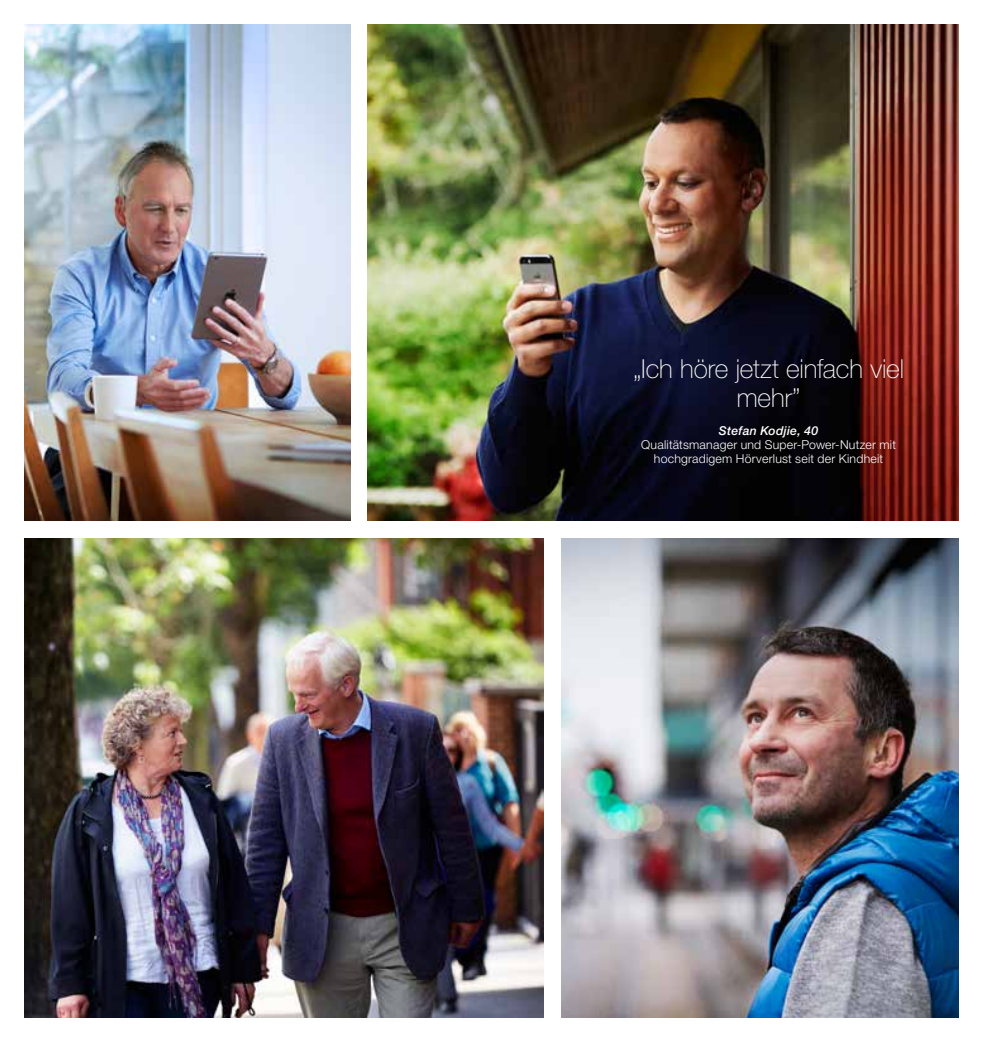
<style>
.page{position:relative;width:983px;height:1042px;background:#fff}
.page>*{position:absolute;margin:0;border:0;box-sizing:border-box;transform-origin:0 0}
.t1{font:100 26.25px/28px "Helvetica Neue LT Pro";letter-spacing:-.005em;color:#fff;text-align:center}
.t2{font:300 12.25px/14px "Helvetica Neue LT Pro";letter-spacing:.02em;color:#fff;text-align:center}
.t3{font:italic 500 12.25px "Helvetica Neue LT Pro";letter-spacing:.02em;color:#fff}
</style>
<div class="page">
<img style="left:561px;top:538px;width:396px;height:479px">
<img style="left:367px;top:25px;width:590px;height:496px">
<img style="left:25px;top:538px;width:518px;height:479px">
<img style="left:25px;top:25px;width:325px;height:496px">
<h1 class="t1" style="left:632px;top:355px;width:272px">„Ich höre jetzt einfach viel mehr”</h1>
<p class="t3" style="left:718px;top:423px;width:101px">Stefan Kodjie, 40</p>
<p class="t2" style="left:641px;top:437px;width:256px">Qualitätsmanager und Super-Power-Nutzer mit hochgradigem Hörverlust seit der Kindheit</p>
</div>
